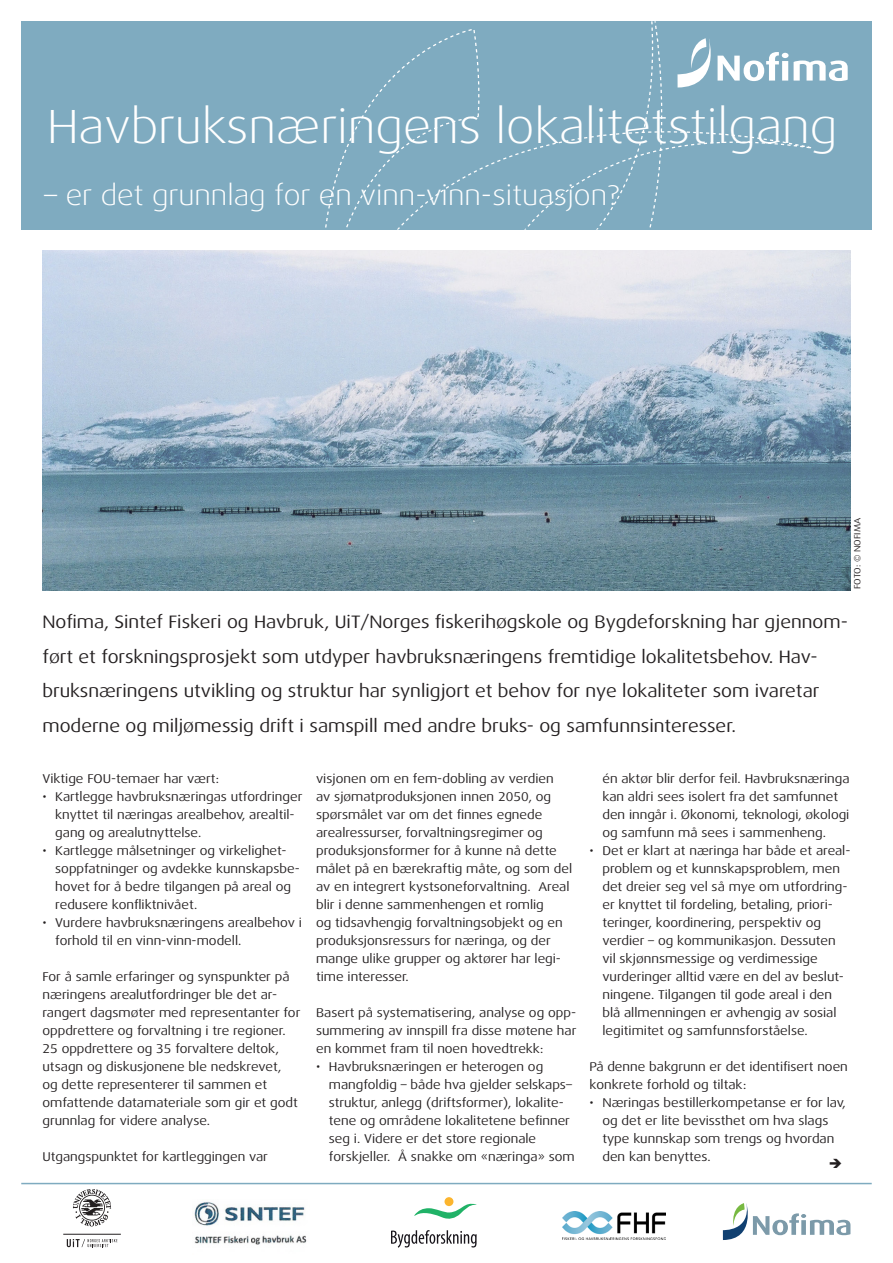
<style>
.page{position:relative;width:893px;height:1263px;background:#fff}
.page>*{position:absolute;margin:0;border:0;box-sizing:border-box;transform-origin:0 0}
.t1{font:300 48px "Dax Wide";color:#fff}
.t2{font:300 28.5px "Dax Wide";color:#fff}
.Ingress{font:18px/34.5px "Dax Wide";color:#231f20}
.Brødtekst{font:12.75px/18px "Dax Wide";color:#231f20}
.Brødtekst-2{font:9px "Dax Wide";color:#231f20}
</style>
<div class="page">
<hr style="left:21px;top:1183px;width:851px;height:1px;background:#7fabc0">
<img style="left:43px;top:251px;width:807px;height:339px">
<div style="left:21px;top:21px;width:851px;height:209px;background:#7fabc0"></div>
<svg style="left:325px;top:21px;width:487px;height:209px"></svg>
<svg style="left:677px;top:38px;width:171px;height:50px"></svg>
<svg style="left:723px;top:1203px;width:127px;height:37px"></svg>
<img style="left:562px;top:1212px;width:104px;height:27px">
<img style="left:194px;top:1202px;width:113px;height:43px">
<svg style="left:414px;top:1201px;width:62px;height:18px"></svg>
<div style="left:444px;top:1197px;width:9px;height:9px;background:#fcb52e;border-radius:50%"></div>
<svg style="left:391px;top:1230px;width:86px;height:18px"></svg>
<svg style="left:73px;top:1189px;width:38px;height:37px"></svg>
<hr style="left:63px;top:1234px;width:58px;height:1px;background:#231f20">
<svg style="left:67px;top:1239px;width:50px;height:8px"></svg>
<p class="t1" style="left:47px;top:100px;width:792px">Havbruksnæringens lokalitetstilgang</p>
<p class="t2" style="left:44px;top:179px;width:577px">– er det grunnlag for en vinn-vinn-situasjon?</p>
<p class="Brødtekst-2" style="left:852px;top:589px;width:73px;rotate:-90deg">FOTO: © NOFIMA</p>
<p class="Ingress" style="left:43px;top:605px;width:807px">Nofima, Sintef Fiskeri og Havbruk, UiT/Norges fiskerihøgskole og Bygdeforskning har gjennom&shy;ført et forskningsprosjekt som utdyper havbruksnæringens fremtidige lokalitetsbehov. Hav&shy;bruksnæringens utvikling og struktur har synligjort et behov for nye lokaliteter som ivaretar moderne og miljømessig drift i samspill med andre bruks- og samfunnsinteresser.</p>
<p class="Brødtekst" style="left:43px;top:769px;width:178px">Viktige FOU-temaer har vært:</p>
<p class="Brødtekst" style="left:55px;top:787px;width:249px;text-indent:-13px">• Kartlegge havbruksnæringas utfordringer knyttet til næringas arealbehov, arealtil&shy;gang og arealutnyttelse.</p>
<p class="Brødtekst" style="left:55px;top:841px;width:246px;text-indent:-13px">• Kartlegge målsetninger og virkelighet&shy;soppfatninger og avdekke kunnskapsbe&shy;hovet for å bedre tilgangen på areal og redusere konfliktnivået.</p>
<p class="Brødtekst" style="left:55px;top:913px;width:248px;text-indent:-13px">• Vurdere havbruksnæringens arealbehov i forhold til en vinn-vinn-modell.</p>
<p class="Brødtekst" style="left:43px;top:967px;width:259px">For å samle erfaringer og synspunkter på næringens arealutfordringer ble det ar&shy;rangert dagsmøter med representanter for oppdrettere og forvaltning i tre regioner.<br>25 oppdrettere og 35 forvaltere deltok, utsagn og diskusjonene ble nedskrevet,<br>og dette representerer til sammen et omfattende datamateriale som gir et godt grunnlag for videre analyse.</p>
<p class="Brødtekst" style="left:43px;top:1147px;width:227px">Utgangspunktet for kartleggingen var</p>
<p class="Brødtekst" style="left:316px;top:769px;width:258px">visjonen om en fem-dobling av verdien<br>av sjømatproduksjonen innen 2050, og spørsmålet var om det finnes egnede arealressurser, forvaltningsregimer og produksjonsformer for å kunne nå dette målet på en bærekraftig måte, og som del av en integrert kystsoneforvaltning. Areal blir i denne sammenhengen et romlig<br>og tidsavhengig forvaltningsobjekt og en produksjonsressurs for næringa, og der mange ulike grupper og aktører har legi&shy;time interesser.</p>
<p class="Brødtekst" style="left:316px;top:1003px;width:262px;text-align:justify">Basert på systematisering, analyse og opp&shy;summering av innspill fra disse møtene har en kommet fram til noen hovedtrekk:</p>
<p class="Brødtekst" style="left:329px;top:1057px;width:247px;text-indent:-13px">• Havbruksnæringen er heterogen og mangfoldig – både hva gjelder selskaps– struktur, anlegg (driftsformer), lokalite&shy;tene og områdene lokalitetene befinner seg i. Videre er det store regionale forskjeller. Å snakke om «næringa» som</p>
<p class="Brødtekst" style="left:602px;top:769px;width:249px">én aktør blir derfor feil. Havbruksnæringa kan aldri sees isolert fra det samfunnet den inngår i. Økonomi, teknologi, økologi og samfunn må sees i sammenheng.</p>
<p class="Brødtekst" style="left:602px;top:841px;width:250px;text-indent:-13px">• Det er klart at næringa har både et areal&shy;problem og et kunnskapsproblem, men det dreier seg vel så mye om utfordring&shy;er knyttet til fordeling, betaling, priori&shy;teringer, koordinering, perspektiv og verdier – og kommunikasjon. Dessuten vil skjønnsmessige og verdimessige vurderinger alltid være en del av beslut&shy;ningene. Tilgangen til gode areal i den blå allmenningen er avhengig av sosial legitimitet og samfunnsforståelse.</p>
<p class="Brødtekst" style="left:590px;top:1057px;width:260px">På denne bakgrunn er det identifisert noen konkrete forhold og tiltak:</p>
<p class="Brødtekst" style="left:602px;top:1093px;width:245px;text-indent:-13px">• Næringas bestillerkompetanse er for lav, og det er lite bevissthet om hva slags type kunnskap som trengs og hvordan den kan benyttes.</p>
</div>
